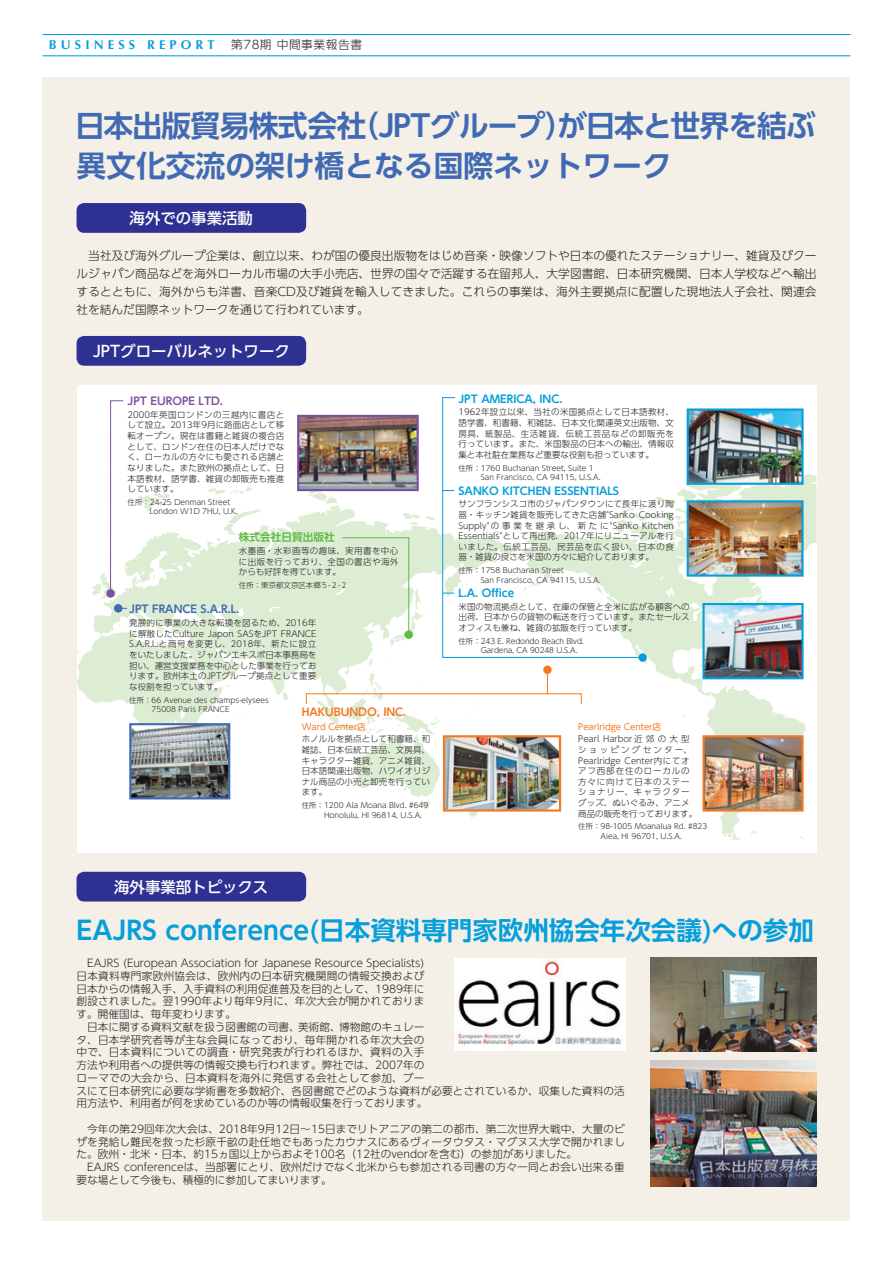
<style>
.page{position:relative;width:893px;height:1263px;background:#fff}
.page>*{position:absolute;margin:0;border:0;box-sizing:border-box;transform-origin:0 0}
.t1{font:700 29.7px/40.3px "UD Shin Go Pro De";letter-spacing:-.015em;color:#406ab4}
.t2{font:700 25.5px "UD Shin Go Pro De";color:#069edb}
.t3{font:500 15.45px "UD Shin Go Pro";color:#fff}
.t4{font:700 12.75px "Optima LT Std";letter-spacing:.325em;color:#069edb}
.t5{font:300 11.7px/18px "UD Shin Go Pro";color:#231f20;text-align:justify}
.t6{font:300 10.65px/12.8px "UD Shin Go Pro";letter-spacing:.01em;color:#231f20}
.t7{font:700 10.65px "UD Shin Go Pro De";color:#069edb}
.t8{font:700 10.65px "UD Shin Go Pro De";color:#406ab4}
.t9{font:700 10.65px "UD Shin Go Pro De";color:#f47921}
.t10{font:700 10.65px "UD Shin Go Pro De";color:#7c51a1}
.t11{font:700 10.65px "UD Shin Go Pro De";color:#60bb46}
.t12{font:300 8.55px/10.6px "UD Shin Go Pro";letter-spacing:.01em;color:#231f20;text-align:justify}
.t13{font:300 8.55px/10.6px "UD Shin Go Pro";letter-spacing:.08em;color:#231f20}
.t14{font:8.55px "UD Shin Go Pro";color:#f47921}
.t15{font:300 7.5px/9.6px "UD Shin Go Pro";color:#231f20}
.s1{font-family:"UD Shin Go Pro";font-weight:300;font-size:11.7px;color:#231f20}
</style>
<div class="page">
<hr style="left:43px;top:34px;width:807px;height:1px;background:#069edb">
<hr style="left:43px;top:55px;width:807px;height:1px;background:#069edb">
<div style="left:43px;top:77px;width:807px;height:1143px;background:#f4f0e8"></div>
<img style="left:454px;top:958px;width:171px;height:93px">
<img style="left:650px;top:958px;width:166px;height:93px">
<img style="left:650px;top:1061px;width:166px;height:125px">
<div style="left:77px;top:872px;width:229px;height:29px;background:#2e3092;border-radius:8px"></div>
<div style="left:77px;top:203px;width:229px;height:30px;background:#2e3092;border-radius:8px"></div>
<div style="left:77px;top:336px;width:229px;height:30px;background:#2e3092;border-radius:8px"></div>
<div style="left:77px;top:385px;width:739px;height:468px;background:#fff"></div>
<svg style="left:137px;top:492px;width:33px;height:13px"></svg>
<svg style="left:308px;top:491px;width:30px;height:13px"></svg>
<svg style="left:208px;top:487px;width:44px;height:7px"></svg>
<svg style="left:468px;top:811px;width:26px;height:8px"></svg>
<svg style="left:522px;top:571px;width:284px;height:263px"></svg>
<svg style="left:723px;top:833px;width:18px;height:7px"></svg>
<svg style="left:751px;top:830px;width:6px;height:4px"></svg>
<svg style="left:748px;top:679px;width:4px;height:4px"></svg>
<svg style="left:699px;top:659px;width:3px;height:17px"></svg>
<svg style="left:359px;top:786px;width:84px;height:23px"></svg>
<svg style="left:643px;top:474px;width:173px;height:97px"></svg>
<svg style="left:77px;top:505px;width:415px;height:281px"></svg>
<img style="left:690px;top:503px;width:111px;height:71px">
<div style="left:687px;top:500px;width:117px;height:77px;border:2px solid #069edb"></div>
<img style="left:705px;top:606px;width:96px;height:70px">
<div style="left:702px;top:603px;width:102px;height:76px;border:2px solid #069edb"></div>
<img style="left:300px;top:418px;width:116px;height:70px">
<div style="left:297px;top:415px;width:122px;height:76px;border:2px solid #7c51a1"></div>
<img style="left:690px;top:411px;width:111px;height:71px">
<div style="left:687px;top:408px;width:117px;height:77px;border:2px solid #069edb"></div>
<img style="left:446px;top:738px;width:112px;height:70px">
<div style="left:443px;top:735px;width:118px;height:76px;border:2px solid #f47921"></div>
<img style="left:132px;top:726px;width:95px;height:70px">
<div style="left:129px;top:723px;width:101px;height:76px;border:2px solid #406ab4"></div>
<img style="left:705px;top:738px;width:96px;height:70px">
<div style="left:702px;top:735px;width:102px;height:76px;border:2px solid #f47921"></div>
<svg style="left:92px;top:400px;width:32px;height:199px"></svg>
<div style="left:106px;top:589px;width:9px;height:9px;background:#7c51a1;border-radius:50%"></div>
<div style="left:114px;top:604px;width:8px;height:8px;background:#406ab4;border-radius:50%"></div>
<div style="left:638px;top:653px;width:9px;height:9px;background:#069edb;border-radius:50%"></div>
<svg style="left:341px;top:537px;width:101px;height:109px"></svg>
<svg style="left:543px;top:666px;width:8px;height:27px"></svg>
<div style="left:543px;top:665px;width:9px;height:9px;background:#f47921;border-radius:50%"></div>
<svg style="left:442px;top:397px;width:201px;height:261px"></svg>
<h3 class="t4" style="left:49px;top:38px;width:315px">BUSINESS REPORT<span class="s1">　第78期 中間事業報告書</span></h3>
<h1 class="t1" style="left:75px;top:104px;width:742px">日本出版貿易株式会社（JPTグループ）が日本と世界を結ぶ異文化交流の架け橋となる国際ネットワーク</h1>
<h3 class="t3" style="left:130px;top:205px;width:125px">海外での事業活動</h3>
<p class="t5" style="left:77px;top:246px;width:742px">　当社及び海外グループ企業は、創立以来、わが国の優良出版物をはじめ音楽・映像ソフトや日本の優れたステーショナリー、雑貨及びクールジャパン商品などを海外ローカル市場の大手小売店、世界の国々で活躍する在留邦人、大学図書館、日本研究機関、日本人学校などへ輸出するとともに、海外からも洋書、音楽CD及び雑貨を輸入してきました。これらの事業は、海外主要拠点に配置した現地法人子会社、関連会社を結んだ国際ネットワークを通じて行われています。</p>
<h3 class="t3" style="left:93px;top:338px;width:199px">JPTグローバルネットワーク</h3>
<p class="t10" style="left:128px;top:392px;width:97px">JPT EUROPE LTD.</p>
<p class="t12" style="left:128px;top:409px;width:158px">2000年英国ロンドンの三越内に書店として設立。2013年9月に路面店として移転オープン。現在は書籍と雑貨の複合店として、ロンドン在住の日本人だけでなく、ローカルの方々にも愛される店舗となりました。また欧州の拠点として、日本語教材、語学書、雑貨の卸販売も推進しています。</p>
<p class="t15" style="left:150px;top:497px;width:89px;text-indent:-22px">住所：24-25 Denman Street<br>London W1D 7HU, U.K.</p>
<p class="t11" style="left:239px;top:529px;width:97px">株式会社日貿出版社</p>
<p class="t12" style="left:239px;top:545px;width:161px">水墨画・水彩画等の趣味、実用書を中心に出版を行っており、全国の書店や海外からも好評を得ています。</p>
<p class="t15" style="left:239px;top:580px;width:110px">住所：東京都文京区本郷５-２-２</p>
<p class="t8" style="left:129px;top:601px;width:112px">JPT FRANCE S.A.R.L.</p>
<p class="t12" style="left:129px;top:617px;width:189px">発展的に事業の大きな転換を図るため、2016年に解散したCulture Japon SASをJPT FRANCE S.A.R.L.と商号を変更し、2018年、新たに設立をいたしました。ジャパンエキスポ日本事務局を担い、運営支援業務を中心とした事業を行っております。欧州本土のJPTグループ拠点として重要な役割を担っています。</p>
<p class="t15" style="left:152px;top:695px;width:119px;text-indent:-22px">住所：66 Avenue des champs-elysees<br>75008 Paris FRANCE</p>
<p class="t9" style="left:302px;top:703px;width:106px">HAKUBUNDO, INC.</p>
<p class="t14" style="left:302px;top:719px;width:66px">Ward Center店</p>
<p class="t12" style="left:302px;top:733px;width:130px">ホノルルを拠点として和書籍、和雑誌、日本伝統工芸品、文房具、キャラクター雑貨、アニメ雑貨、日本語関連出版物、ハワイオリジナル商品の小売と卸売を行っています。</p>
<p class="t15" style="left:324px;top:800px;width:106px;text-indent:-22px">住所：1200 Ala Moana Blvd. #649<br>Honolulu, HI 96814, U.S.A.</p>
<h3 class="t3" style="left:114px;top:874px;width:156px">海外事業部トピックス</h3>
<p class="t7" style="left:458px;top:390px;width:105px">JPT AMERICA, INC.</p>
<p class="t12" style="left:458px;top:407px;width:217px">1962年設立以来、当社の米国拠点として日本語教材、語学書、和書籍、和雑誌、日本文化関連英文出版物、文房具、紙製品、生活雑貨、伝統工芸品などの卸販売を行っています。また、米国製品の日本への輸出、情報収集と本社駐在業務など重要な役割も担っています。</p>
<p class="t15" style="left:481px;top:463px;width:121px;text-indent:-22px">住所：1760 Buchanan Street, Suite 1<br>San Francisco, CA 94115, U.S.A.</p>
<p class="t7" style="left:458px;top:482px;width:162px">SANKO KITCHEN ESSENTIALS</p>
<p class="t12" style="left:458px;top:498px;width:217px">サンフランシスコ市のジャパンタウンにて長年に渡り陶器・キッチン雑貨を販売してきた店舗"Sanko Cooking Supply" の事業を継承し、新たに "Sanko Kitchen Essentials"として再出発、2017年にリニューアルを行いました。伝統工芸品、民芸品を広く扱い、日本の食器・雑貨の良さを米国の方々に紹介しております。</p>
<p class="t15" style="left:481px;top:565px;width:121px;text-indent:-22px">住所：1758 Buchanan Street<br>San Francisco, CA 94115, U.S.A.</p>
<p class="t7" style="left:458px;top:584px;width:57px">L.A. Office</p>
<p class="t12" style="left:458px;top:601px;width:233px">米国の物流拠点として、在庫の保管と全米に広がる顧客への出荷、日本からの貨物の転送を行っています。またセールスオフィスも兼ね、雑貨の拡販を行っています。</p>
<p class="t15" style="left:481px;top:636px;width:105px;text-indent:-22px">住所：243 E. Redondo Beach Blvd.<br>Gardena, CA 90248 U.S.A.</p>
<p class="t14" style="left:578px;top:719px;width:84px">Pearlridge Center店</p>
<p class="t13" style="left:578px;top:733px;width:121px">Pearl Harbor 近郊の大型ショッピングセンター、<br>Pearlridge Center内にてオアフ西部在住のローカルの方々に向けて日本のステーショナリー、キャラクターグッズ、ぬいぐるみ、アニメ商品の販売を行っております。</p>
<p class="t15" style="left:578px;top:821px;width:131px;text-align:center">住所：98-1005 Moanalua Rd. #823<br>Aiea, HI 96701, U.S.A.</p>
<h2 class="t2" style="left:77px;top:909px;width:739px">EAJRS conference(日本資料専門家欧州協会年次会議)への参加</h2>
<p class="t6" style="left:77px;top:956px;width:550px">　EAJRS (European Association for Japanese Resource Specialists)<br>日本資料専門家欧州協会は、欧州内の日本研究機関間の情報交換および<br>日本からの情報入手、入手資料の利用促進普及を目的として、1989年に<br>創設されました。翌1990年より毎年9月に、年次大会が開かれておりま<br>す。開催国は、毎年変わります。<br>　日本に関する資料文献を扱う図書館の司書、美術館、博物館のキュレー<br>タ、日本学研究者等が主な会員になっており、毎年開かれる年次大会の<br>中で、日本資料についての調査・研究発表が行われるほか、資料の入手<br>方法や利用者への提供等の情報交換も行われます。弊社では、2007年の<br>ローマでの大会から、日本資料を海外に発信する会社として参加、ブー<br>スにて日本研究に必要な学術書を多数紹介、各図書館でどのような資料が必要とされているか、収集した資料の活用方法や、利用者が何を求めているのか等の情報収集を行っております。</p>
<p class="t6" style="left:77px;top:1122px;width:550px">　今年の第29回年次大会は、2018年9月12日～15日までリトアニアの第二の都市、第二次世界大戦中、大量のビザを発給し難民を救った杉原千畝の赴任地でもあったカウナスにあるヴィータウタス・マグヌス大学で開かれました。欧州・北米・日本、約15ヵ国以上からおよそ100名（12社のvendorを含む）の参加がありました。<br>　EAJRS conferenceは、当部署にとり、欧州だけでなく北米からも参加される司書の方々一同とお会い出来る重要な場として今後も、積極的に参加してまいります。</p>
</div>
